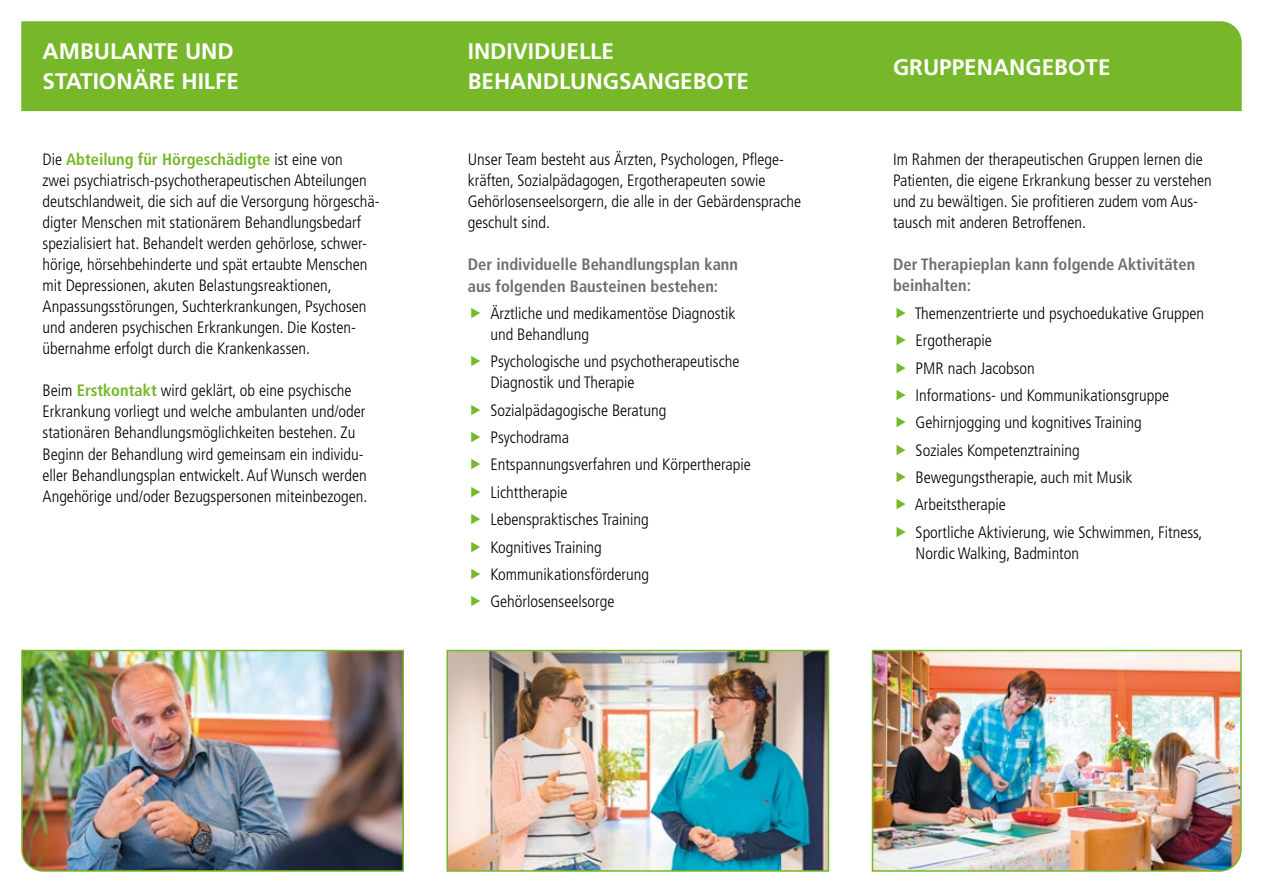
<style>
.page{position:relative;width:1263px;height:893px;background:#fff}
.page>*{position:absolute;margin:0;border:0;box-sizing:border-box;transform-origin:0 0}
.t1{font:700 22.5px/30px "Frutiger";color:#fff}
.t2{font:300 condensed 16.5px/21px "Frutiger";color:#000}
.t3{font:700 condensed 16.5px/21px "Frutiger";color:#706f6f}
.s1{font-weight:700;color:#76b82a}
</style>
<div class="page">
<img style="left:21px;top:649px;width:383px;height:223px">
<img style="left:449px;top:653px;width:377px;height:216px">
<div style="left:446px;top:650px;width:383px;height:222px;border:2px solid #76b82a"></div>
<img style="left:871px;top:649px;width:371px;height:223px">
<div style="left:21px;top:21px;width:1221px;height:90px;background:#76b82a"></div>
<h1 class="t1" style="left:43px;top:37px;width:198px">AMBULANTE UND<br>STATIONÄRE HILFE</h1>
<h1 class="t1" style="left:468px;top:37px;width:283px">INDIVIDUELLE<br>BEHANDLUNGSANGEBOTE</h1>
<p class="t2" style="left:43px;top:149px;width:339px">Die <span class="s1">Abteilung für Hörgeschädigte</span> ist eine von<br>zwei psychiatrisch-psychotherapeutischen Abteilungen deutschlandweit, die sich auf die Versorgung hörgeschä&shy;digter Menschen mit stationärem Behandlungsbedarf spezialisiert hat. Behandelt werden gehörlose, schwer&shy;hörige, hörsehbehinderte und spät ertaubte Menschen mit Depressionen, akuten Belastungsreaktionen, Anpassungsstörungen, Suchterkrankungen, Psychosen und anderen psychischen Erkrankungen. Die Kosten&shy;übernahme erfolgt durch die Krankenkassen.</p>
<p class="t2" style="left:43px;top:380px;width:326px">Beim <span class="s1">Erstkontakt</span> wird geklärt, ob eine psychische Erkrankung vorliegt und welche ambulanten und/oder stationären Behandlungsmöglichkeiten bestehen. Zu Beginn der Behandlung wird gemeinsam ein individu&shy;eller Behandlungsplan entwickelt. Auf Wunsch werden Angehörige und/oder Bezugspersonen miteinbezogen.</p>
<p class="t2" style="left:468px;top:149px;width:335px">Unser Team besteht aus Ärzten, Psychologen, Pflege&shy;kräften, Sozialpädagogen, Ergotherapeuten sowie Gehörlosenseelsorgern, die alle in der Gebärdensprache geschult sind.</p>
<p class="t3" style="left:468px;top:254px;width:272px">Der individuelle Behandlungsplan kann aus folgenden Bausteinen bestehen:</p>
<p class="t2" style="left:490px;top:303px;width:247px">Ärztliche und medikamentöse Diagnostik und Behandlung</p>
<p class="t2" style="left:490px;top:351px;width:251px">Psychologische und psychotherapeutische<br>Diagnostik und Therapie</p>
<p class="t2" style="left:490px;top:396px;width:262px;line-height:27.3px">Sozialpädagogische Beratung<br>Psychodrama<br>Entspannungsverfahren und Körpertherapie<br>Lichttherapie<br>Lebenspraktisches Training<br>Kognitives Training<br>Kommunikationsförderung<br>Gehörlosenseelsorge</p>
<h1 class="t1" style="left:893px;top:52px;width:219px">GRUPPENANGEBOTE</h1>
<p class="t2" style="left:893px;top:149px;width:320px">Im Rahmen der therapeutischen Gruppen lernen die Patienten, die eigene Erkrankung besser zu verstehen und zu bewältigen. Sie profitieren zudem vom Aus&shy;tausch mit anderen Betroffenen.</p>
<p class="t3" style="left:893px;top:254px;width:304px">Der Therapieplan kann folgende Aktivitäten beinhalten:</p>
<p class="t2" style="left:915px;top:300px;width:291px;line-height:27.3px">Themenzentrierte und psychoedukative Gruppen<br>Ergotherapie<br>PMR nach Jacobson<br>Informations- und Kommunikationsgruppe<br>Gehirnjogging und kognitives Training<br>Soziales Kompetenztraining<br>Bewegungstherapie, auch mit Musik<br>Arbeitstherapie<br>Sportliche Aktivierung, wie Schwimmen, Fitness,</p>
<p class="t2" style="left:916px;top:543px;width:165px">Nordic Walking, Badminton</p>
</div>
